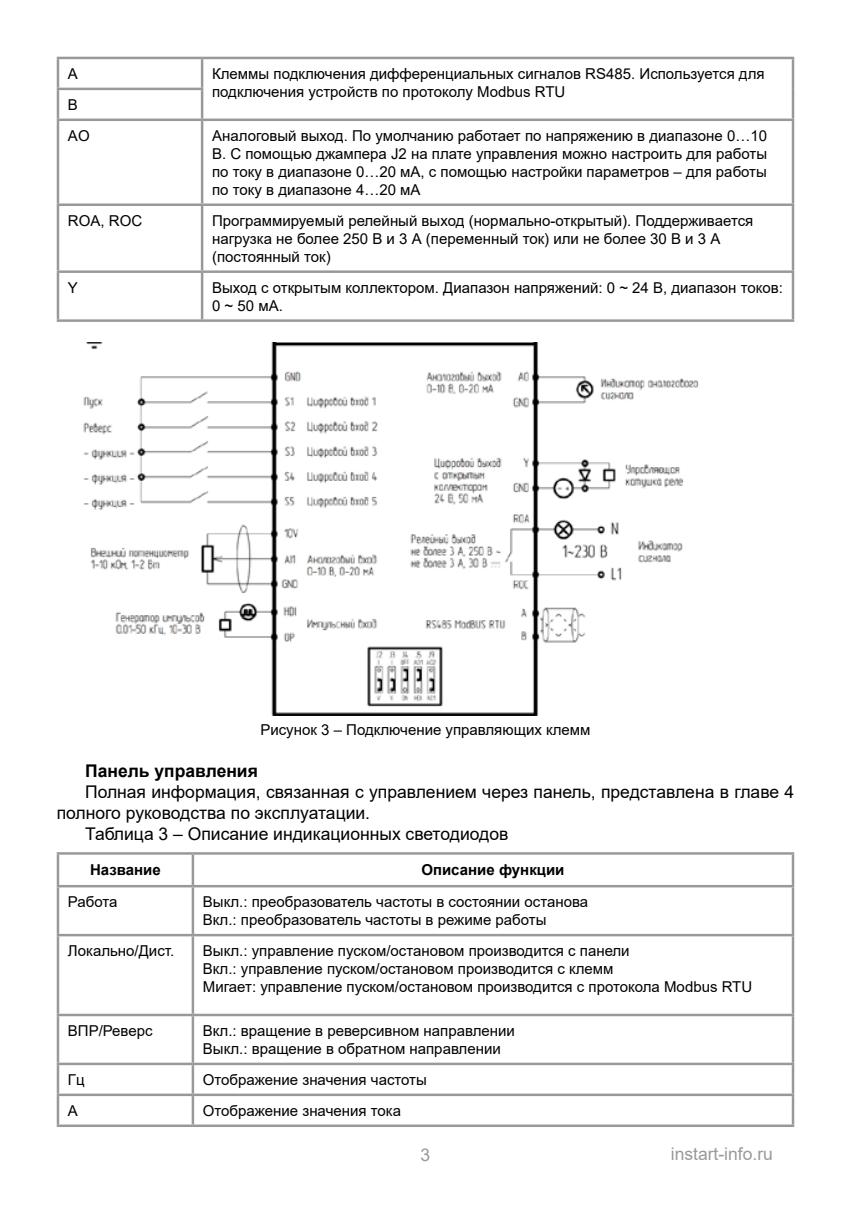
<style>
.page{position:relative;width:851px;height:1205px;background:#fff}
.page>*{position:absolute;margin:0;border:0;box-sizing:border-box;transform-origin:0 0}
.t1{font:17.5px "Arial";color:#000}
.t2{font:17.5px "Arial";color:#999}
.t3{font:700 17.5px "Arial";color:#000}
.t4{font:15px/18px "Arial";color:#000}
.t5{font:700 15px "Arial";color:#000}
</style>
<div class="page">
<hr style="left:57px;top:852px;width:136px;height:3px;background:#999">
<hr style="left:57px;top:855px;width:2px;height:30px;background:#999">
<hr style="left:193px;top:852px;width:601px;height:3px;background:#999">
<hr style="left:192px;top:855px;width:2px;height:30px;background:#999">
<hr style="left:791px;top:855px;width:3px;height:30px;background:#999">
<hr style="left:57px;top:885px;width:136px;height:2px;background:#999">
<hr style="left:57px;top:887px;width:2px;height:47px;background:#999">
<hr style="left:193px;top:885px;width:601px;height:2px;background:#999">
<hr style="left:192px;top:887px;width:2px;height:47px;background:#999">
<hr style="left:791px;top:887px;width:3px;height:47px;background:#999">
<hr style="left:57px;top:934px;width:136px;height:2px;background:#999">
<hr style="left:57px;top:936px;width:2px;height:78px;background:#999">
<hr style="left:193px;top:934px;width:601px;height:2px;background:#999">
<hr style="left:192px;top:936px;width:2px;height:78px;background:#999">
<hr style="left:791px;top:936px;width:3px;height:78px;background:#999">
<hr style="left:57px;top:1014px;width:136px;height:2px;background:#999">
<hr style="left:57px;top:1016px;width:2px;height:46px;background:#999">
<hr style="left:193px;top:1014px;width:601px;height:2px;background:#999">
<hr style="left:192px;top:1016px;width:2px;height:46px;background:#999">
<hr style="left:791px;top:1016px;width:3px;height:46px;background:#999">
<hr style="left:57px;top:1062px;width:136px;height:3px;background:#999">
<hr style="left:57px;top:1065px;width:2px;height:28px;background:#999">
<hr style="left:193px;top:1062px;width:601px;height:3px;background:#999">
<hr style="left:192px;top:1065px;width:2px;height:28px;background:#999">
<hr style="left:791px;top:1065px;width:3px;height:28px;background:#999">
<hr style="left:57px;top:1093px;width:136px;height:3px;background:#999">
<hr style="left:57px;top:1096px;width:2px;height:28px;background:#999">
<hr style="left:193px;top:1093px;width:601px;height:3px;background:#999">
<hr style="left:192px;top:1096px;width:2px;height:28px;background:#999">
<hr style="left:791px;top:1096px;width:3px;height:28px;background:#999">
<hr style="left:57px;top:1124px;width:136px;height:3px;background:#999">
<hr style="left:193px;top:1124px;width:601px;height:3px;background:#999">
<hr style="left:57px;top:57px;width:145px;height:2px;background:#999">
<hr style="left:57px;top:59px;width:2px;height:29px;background:#999">
<hr style="left:202px;top:57px;width:592px;height:2px;background:#999">
<hr style="left:201px;top:59px;width:2px;height:29px;background:#999">
<hr style="left:791px;top:59px;width:3px;height:30px;background:#999">
<hr style="left:57px;top:88px;width:146px;height:2px;background:#999">
<hr style="left:57px;top:90px;width:2px;height:29px;background:#999">
<hr style="left:201px;top:90px;width:2px;height:29px;background:#999">
<hr style="left:791px;top:89px;width:3px;height:30px;background:#999">
<hr style="left:57px;top:119px;width:145px;height:2px;background:#999">
<hr style="left:57px;top:121px;width:2px;height:82px;background:#999">
<hr style="left:202px;top:119px;width:592px;height:2px;background:#999">
<hr style="left:201px;top:121px;width:2px;height:82px;background:#999">
<hr style="left:791px;top:121px;width:3px;height:82px;background:#999">
<hr style="left:57px;top:203px;width:145px;height:3px;background:#999">
<hr style="left:57px;top:206px;width:2px;height:64px;background:#999">
<hr style="left:202px;top:203px;width:592px;height:3px;background:#999">
<hr style="left:201px;top:206px;width:2px;height:64px;background:#999">
<hr style="left:791px;top:206px;width:3px;height:64px;background:#999">
<hr style="left:57px;top:270px;width:145px;height:3px;background:#999">
<hr style="left:57px;top:273px;width:2px;height:46px;background:#999">
<hr style="left:202px;top:270px;width:592px;height:3px;background:#999">
<hr style="left:201px;top:273px;width:2px;height:46px;background:#999">
<hr style="left:791px;top:273px;width:3px;height:46px;background:#999">
<hr style="left:57px;top:319px;width:145px;height:3px;background:#999">
<hr style="left:202px;top:319px;width:592px;height:3px;background:#999">
<img style="left:83px;top:342px;width:616px;height:373px">
<p class="t4" style="left:68px;top:65px;width:12px">A</p>
<p class="t4" style="left:212px;top:65px;width:554px">Клеммы подключения дифференциальных сигналов RS485. Используется для подключения устройств по протоколу Modbus RTU</p>
<p class="t4" style="left:68px;top:89px;width:23px;line-height:31px">B<br>AO</p>
<p class="t4" style="left:212px;top:126px;width:556px;text-align:justify">Аналоговый выход. По умолчанию работает по напряжению в диапазоне 0…10<br>В. С помощью джампера J2 на плате управления можно настроить для работы по току в диапазоне 0…20 мА, с помощью настройки параметров – для работы по току в диапазоне 4…20 мА</p>
<p class="t4" style="left:68px;top:211px;width:76px">ROA, ROC</p>
<p class="t4" style="left:212px;top:211px;width:542px">Программируемый релейный выход (нормально-открытый). Поддерживается нагрузка не более 250 В и 3 А (переменный ток) или не более 30 В и 3 А (постоянный ток)</p>
<p class="t4" style="left:68px;top:278px;width:12px">Y</p>
<p class="t4" style="left:212px;top:278px;width:572px">Выход с открытым коллектором. Диапазон напряжений: 0 ~ 24 В, диапазон токов:<br>0 ~ 50 мА.</p>
<p class="t4" style="left:260px;top:721px;width:331px">Рисунок 3 – Подключение управляющих клемм</p>
<p class="t3" style="left:85px;top:758px;width:174px">Панель управления</p>
<p class="t1" style="left:85px;top:779px;width:710px">Полная информация, связанная с управлением через панель, представлена в главе 4</p>
<p class="t1" style="left:57px;top:800px;width:315px">полного руководства по эксплуатации.</p>
<p class="t1" style="left:85px;top:821px;width:425px">Таблица 3 – Описание индикационных светодиодов</p>
<p class="t5" style="left:90px;top:859px;width:72px">Название</p>
<p class="t5" style="left:421px;top:859px;width:145px">Описание функции</p>
<p class="t4" style="left:68px;top:893px;width:51px">Работа</p>
<p class="t4" style="left:203px;top:893px;width:387px">Выкл.: преобразователь частоты в состоянии останова<br>Вкл.: преобразователь частоты в режиме работы</p>
<p class="t4" style="left:68px;top:941px;width:108px">Локально/Дист.</p>
<p class="t4" style="left:203px;top:941px;width:551px">Выкл.: управление пуском/остановом производится с панели<br>Вкл.: управление пуском/остановом производится с клемм<br>Мигает: управление пуском/остановом производится с протокола Modbus RTU</p>
<p class="t4" style="left:68px;top:1021px;width:86px">ВПР/Реверс</p>
<p class="t4" style="left:203px;top:1021px;width:313px">Вкл.: вращение в реверсивном направлении<br>Выкл.: вращение в обратном направлении</p>
<p class="t4" style="left:68px;top:1070px;width:18px">Гц</p>
<p class="t4" style="left:203px;top:1070px;width:225px">Отображение значения частоты</p>
<p class="t4" style="left:68px;top:1101px;width:12px">А</p>
<p class="t4" style="left:203px;top:1101px;width:200px">Отображение значения тока</p>
<p class="t2" style="left:420px;top:1143px;width:11px">3</p>
<p class="t2" style="left:670px;top:1142px;width:104px">instart-info.ru</p>
</div>
